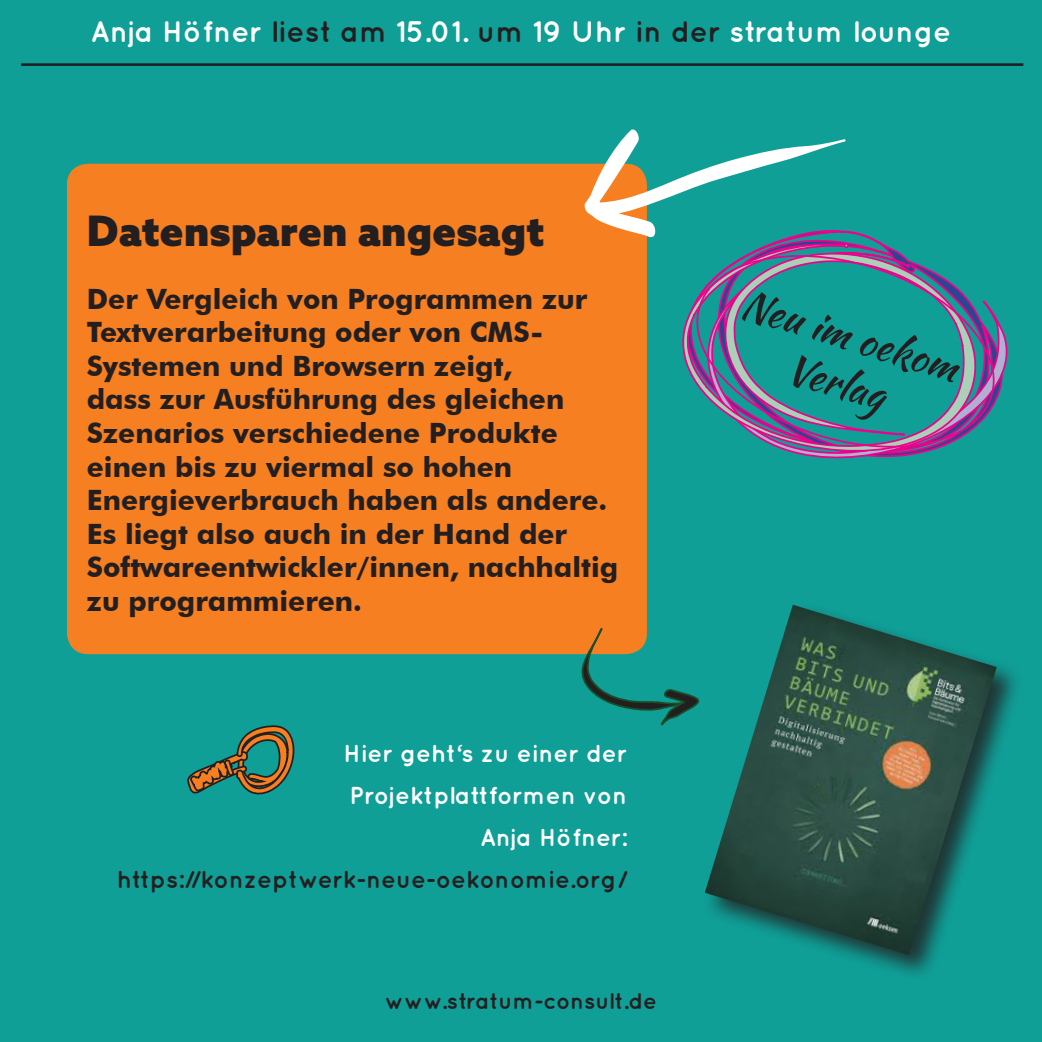
<style>
.page{position:relative;width:1042px;height:1042px;background:#0f9f97}
.page>*{position:absolute;margin:0;border:0;box-sizing:border-box;transform-origin:0 0}
.t1{font:900 42px "Azo Sans";color:#231f20}
.t2{font:40.25px/48.3px "Kaushan Script";color:#231f20;text-align:center}
.t3{font:700 29.75px "Quicksand";color:#fff}
.t4{font:700 28px/33.6px "Futura BT";color:#231f20}
.t5{font:700 24.5px "Quicksand";color:#fff}
.t6{font:700 24.5px "Quicksand";color:#231f20}
.t7{font:700 22.75px "Quicksand";color:#231f20}
.s1{color:#231f20}
</style>
<div class="page">
<div style="left:678px;top:230px;width:331px;height:231px;background:#0f9f97"></div>
<div style="left:704px;top:245px;width:311px;height:219px;background:#0f9f97"></div>
<div style="left:672px;top:241px;width:11px;height:215px;background:#0f9f97"></div>
<svg style="left:683px;top:240px;width:325px;height:220px;background:#3b8a98"></svg>
<div style="left:67px;top:164px;width:580px;height:490px;background:#f57f21;border-radius:21px"></div>
<hr style="left:21px;top:63px;width:1002px;height:3px;background:#231f20">
<svg style="left:187px;top:687px;width:108px;height:112px;background:#328a77"></svg>
<div style="left:702px;top:602px;width:322px;height:380px;background:#231f20;opacity:.82"></div>
<img style="left:705px;top:605px;width:291px;height:350px">
<svg style="left:582px;top:128px;width:265px;height:113px"></svg>
<svg style="left:579px;top:628px;width:120px;height:99px;background:#308c77"></svg>
<p class="t3" style="left:91px;top:14px;width:862px">Anja Höfner <span class="s1">liest am</span> 15.01. <span class="s1">um</span> 19 Uhr <span class="s1">in der</span> stratum lounge</p>
<p class="t1" style="left:87px;top:202px;width:459px">Datensparen angesagt</p>
<p class="t4" style="left:87px;top:282px;width:533px">Der Vergleich von Programmen zur<br>Textverarbeitung oder von CMS-<br>Systemen und Browsern zeigt,<br>dass zur Ausführung des gleichen<br>Szenarios verschiedene Produkte einen bis zu viermal so hohen<br>Energieverbrauch haben als andere.<br>Es liegt also auch in der Hand der<br>Softwareentwickler/innen, nachhaltig zu programmieren.</p>
<p class="t5" style="left:343px;top:739px;width:285px">Hier geht‘s zu einer der</p>
<p class="t5" style="left:349px;top:781px;width:279px">Projektplattformen von</p>
<p class="t5" style="left:480px;top:823px;width:148px">Anja Höfner:</p>
<p class="t6" style="left:117px;top:865px;width:512px">https://konzeptwerk-neue-oekonomie.org/</p>
<p class="t7" style="left:385px;top:987px;width:273px">www.stratum-consult.de</p>
<p class="t2" style="left:750px;top:279px;width:226px;rotate:17deg">Neu im oekom<br>Verlag</p>
</div>
